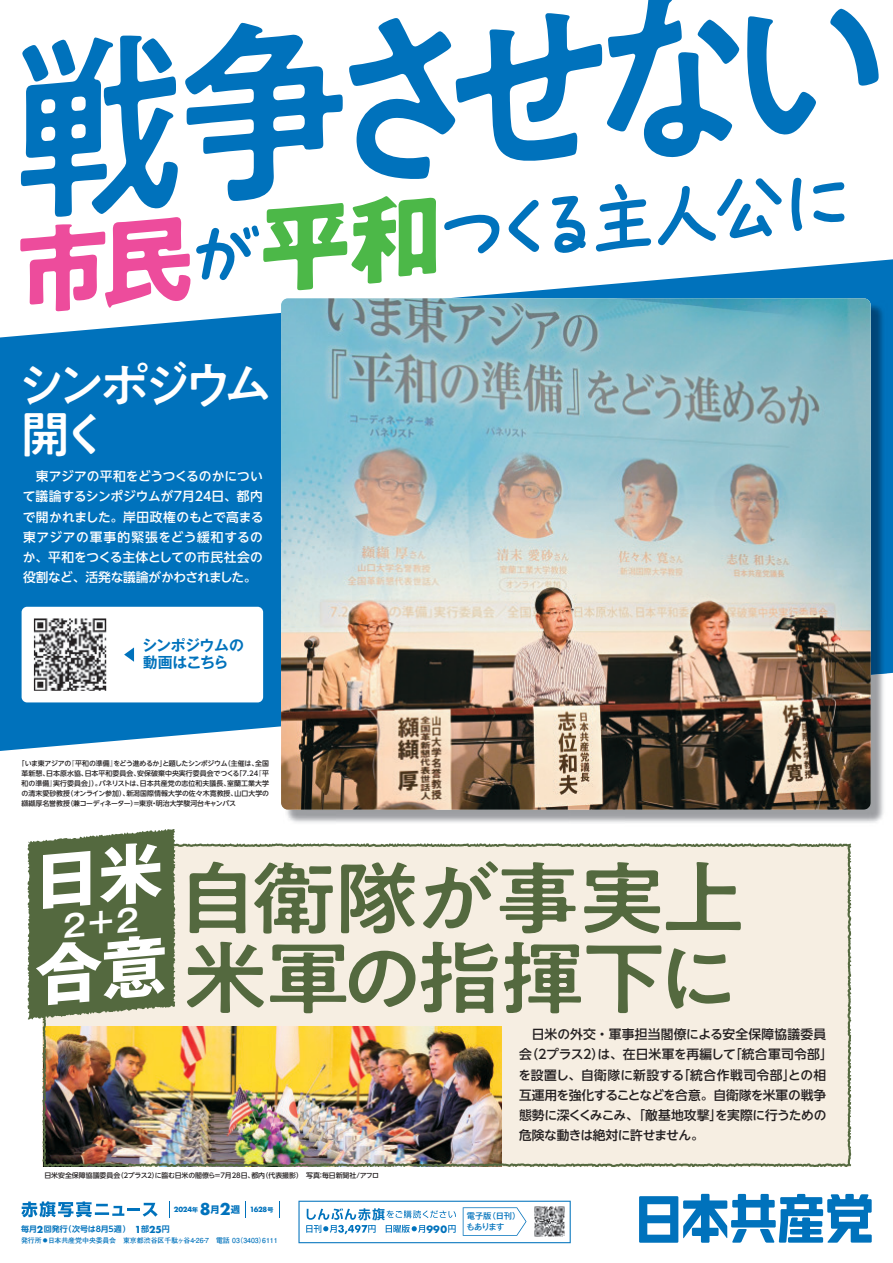
<style>
.page{position:relative;width:893px;height:1263px;background:#fff}
.page>*{position:absolute;margin:0;border:0;box-sizing:border-box;transform-origin:0 0}
.t1{font:195.7px "PA1 Gothic Std N Medium 90 pv RKSJ H";color:#0072bc;scale:.91 1}
.t2{font:81px "P Puhu Holiday Min 2 R 90 pv RKSJ H";color:#0072bc}
.t3{font:79.5px/79.7px "PA1 Gothic Std N Medium 90 pv RKSJ H";letter-spacing:-.06em;color:#54693f;scale:1.08 1}
.t4{font:65.9px/93.2px "Gothic MB101 Pro Bold 90 pv RKSJ H";color:#fff}
.t5{font:50px/49.6px "PA1 Gothic Std N Medium 90 pv RKSJ H";letter-spacing:-.185em;color:#fff}
.t6{font:14.9px/16.9px "Gothic MB101 Pro De Bold 90 pv RKSJ H";letter-spacing:-.03em;color:#0072bc}
.t7{font:12.8px/20.2px "UD Shin Go NT Pro Medium 90 pv RKSJ H";letter-spacing:-.01em;color:#231f20}
.t8{font:12.8px/20.2px "UD Shin Go NT Pro Medium 90 pv RKSJ H";letter-spacing:-.005em;color:#fff;text-align:justify}
.t9{font:700 11.2px "Futura PT";color:#0072bc}
.t10{font:8.2px/11.2px "Gothic MB101 Pro Medium 90 pv RKSJ H";letter-spacing:-.065em;color:#0072bc}
.t11{font:8px "UD Shin Go NT Pro De Bold 90 pv RKSJ H";color:#0072bc}
.t12{font:700 7.9px "Futura PT";letter-spacing:-.04em;color:#0072bc}
.t13{font:6.9px/10.1px "UD Shin Go NT Pro Medium 90 pv RKSJ H";color:#231f20;text-align:justify}
.t14{font:6.9px "Futo Go B101 Pro Bold 90 pv RKSJ H";color:#0072bc}
.s1{font-family:"PA1 Gothic Std N Bold 90 pv RKSJ H";font-size:95.3px;color:#ed4c9c}
.s2{font-family:"PA1 Gothic Std N Bold 90 pv RKSJ H";font-size:95.3px;color:#4cb848}
.s3{font-family:"UD Shin Go NT Pro Bold 90 pv RKSJ H";font-weight:400;font-size:5.9px}
.s4{font-size:18px}
.s5{font-family:"UD Shin Go NT Pro Bold 90 pv RKSJ H";font-weight:400;font-size:9.2px}
.s6{font-family:"Futura PT";font-weight:700;font-size:10.6px}
</style>
<div class="page">
<svg style="left:0;top:259px;width:893px;height:492px;fill:#0072bc"></svg>
<svg style="left:21px;top:1201px;width:137px;height:16px"></svg>
<svg style="left:298px;top:1201px;width:273px;height:42px"></svg>
<svg style="left:169px;top:1201px;width:1px;height:16px"></svg>
<svg style="left:279px;top:1201px;width:1px;height:16px"></svg>
<svg style="left:245px;top:1201px;width:1px;height:16px"></svg>
<svg style="left:639px;top:1194px;width:233px;height:49px"></svg>
<img style="left:625px;top:700px;width:262px;height:123px">
<img style="left:283px;top:808px;width:53px;height:16px">
<img style="left:869px;top:300px;width:18px;height:320px">
<img style="left:871px;top:620px;width:16px;height:80px">
<img style="left:281px;top:298px;width:590px;height:512px;border-radius:7px">
<img style="left:42px;top:843px;width:809px;height:324px">
<div style="left:22px;top:607px;width:241px;height:95px;background:#fff;border-radius:5px"></div>
<img style="left:34px;top:618px;width:72px;height:73px">
<svg style="left:124px;top:647px;width:10px;height:15px"></svg>
<svg style="left:27px;top:829px;width:148px;height:191px;background:#62754e"></svg>
<h1 class="t1" style="left:-2px;top:62px;width:979px;rotate:-5deg">戦争させない</h1>
<h2 class="t2" style="left:9px;top:242px;width:849px;rotate:-5deg"><span class="s1">市民</span>が<span class="s2">平和</span>つくる主人公に</h2>
<h3 class="t5" style="left:16px;top:367px;width:258px">シンポジウム開く</h3>
<h3 class="t8" style="left:23px;top:468px;width:242px">　東アジアの平和をどうつくるのかについて議論するシンポジウムが7月24日、都内で開かれました。岸田政権のもとで高まる東アジアの軍事的緊張をどう緩和するのか、平和をつくる主体としての市民社会の役割など、活発な議論がかわされました。</h3>
<h3 class="t6" style="left:142px;top:639px;width:103px">シンポジウムの動画はこちら</h3>
<p class="t13" style="left:22px;top:759px;width:249px;text-indent:-4px">「いま東アジアの『平和の準備』をどう進めるか」と題したシンポジウム（主催は、全国革新懇、日本原水協、日本平和委員会、安保破棄中央実行委員会でつくる「7.24『平和の準備』実行委員会」）。パネリストは、日本共産党の志位和夫議長、室蘭工業大学の清末愛砂教授（オンライン参加）、新潟国際情報大学の佐々木寛教授、山口大学の纐纈厚名誉教授（兼コーディネーター）＝東京・明治大学駿河台キャンパス</p>
<h3 class="t4" style="left:22px;top:846px;width:138px;rotate:-5deg">日米合意</h3>
<h3 class="t3" style="left:175px;top:869px;width:531px">自衛隊が事実上米軍の指揮下に</h3>
<h3 class="t7" style="left:518px;top:1026px;width:316px">　日米の外交・軍事担当閣僚による安全保障協議委員会（2プラス2）は、在日米軍を再編して「統合軍司令部」を設置し、自衛隊に新設する「統合作戦司令部」との相互運用を強化することなどを合意。自衛隊を米軍の戦争態勢に深くくみこみ、「敵基地攻撃」を実際に行うための危険な動きは絶対に許せません。</h3>
<p class="t13" style="left:44px;top:1171px;width:336px">日米安全保障協議委員会（２プラス２）に臨む日米の閣僚ら＝7月28日、都内（代表撮影）　写真：毎日新聞社/アフロ</p>
<p class="t12" style="left:174px;top:1204px;width:101px">2024<span class="s3">年</span> <span class="s4">8</span><span class="s5">月</span><span class="s4">2</span><span class="s5">週</span> 1628<span class="s3">号</span></p>
<p class="t11" style="left:21px;top:1226px;width:150px">毎月<span class="s6">2</span>回発行（次号は8月5週）　<span class="s6">1</span>部<span class="s6">25</span>円</p>
<p class="t14" style="left:21px;top:1238px;width:258px">発行所●日本共産党中央委員会　東京都渋谷区千駄ヶ谷4‐26‐7　電話 03（3403）6111</p>
<h3 class="t9" style="left:426px;top:1222px;width:22px">990</h3>
<p class="t10" style="left:466px;top:1211px;width:55px">電子版（日刊）もあります</p>
</div>
